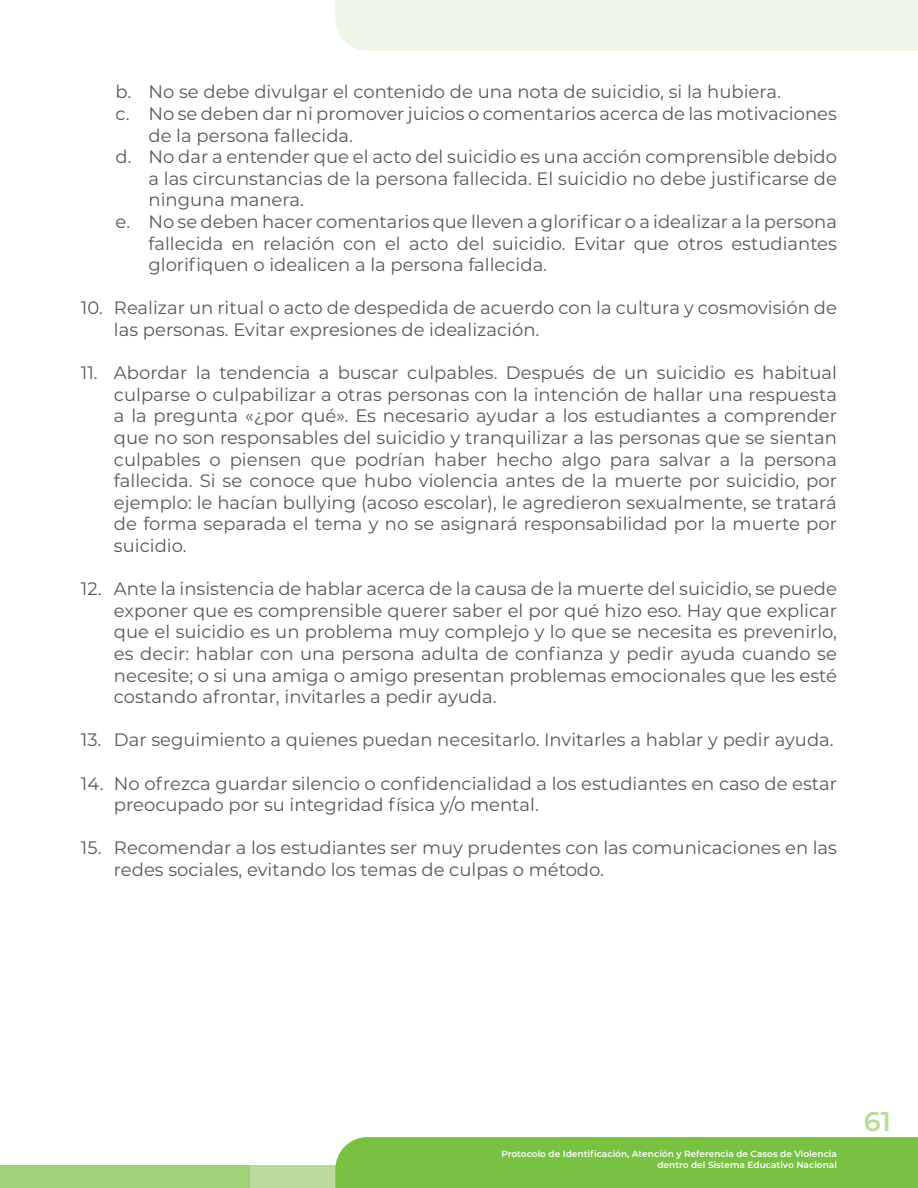
<style>
.page{position:relative;width:918px;height:1188px;background:#fff}
.page>*{position:absolute;margin:0;border:0;box-sizing:border-box;transform-origin:0 0}
.t1{font:600 27px "Montserrat";color:#badb9b}
.t2{font:18px/21.6px "Montserrat";color:#58595b}
.t3{font:600 9px/10.8px "Montserrat";color:#fff;text-align:right}
</style>
<div class="page">
<div style="left:0;top:1165px;width:285px;height:23px;background:#a0d078"></div>
<div style="left:250px;top:1165px;width:668px;height:23px;background:#badb9b"></div>
<div style="left:335px;top:1137px;width:583px;height:51px;background:#78c143"></div>
<div style="left:335px;top:0;width:583px;height:51px;background:#eef6e8"></div>
<p class="t2" style="left:116px;top:81px;width:667px">b. No se debe divulgar el contenido de una nota de suicidio, si la hubiera.</p>
<p class="t2" style="left:116px;top:102px;width:723px">c. No se deben dar ni promover juicios o comentarios acerca de las motivaciones</p>
<p class="t2" style="left:148px;top:124px;width:206px">de la persona fallecida.</p>
<p class="t2" style="left:116px;top:145px;width:723px">d. No dar a entender que el acto del suicidio es una acción comprensible debido</p>
<p class="t2" style="left:148px;top:167px;width:690px">a las circunstancias de la persona fallecida. El suicidio no debe justificarse de</p>
<p class="t2" style="left:148px;top:189px;width:157px">ninguna manera.</p>
<p class="t2" style="left:116px;top:210px;width:723px">e. No se deben hacer comentarios que lleven a glorificar o a idealizar a la persona</p>
<p class="t2" style="left:148px;top:232px;width:690px">fallecida en relación con el acto del suicidio. Evitar que otros estudiantes</p>
<p class="t2" style="left:148px;top:253px;width:400px">glorifiquen o idealicen a la persona fallecida.</p>
<p class="t2" style="left:114px;top:297px;width:725px;text-indent:-33px">10. Realizar un ritual o acto de despedida de acuerdo con la cultura y cosmovisión de las personas. Evitar expresiones de idealización.</p>
<p class="t2" style="left:114px;top:361px;width:725px;text-align:justify;text-indent:-33px">11. Abordar la tendencia a buscar culpables. Después de un suicidio es habitual culparse o culpabilizar a otras personas con la intención de hallar una respuesta a la pregunta «¿por qué». Es necesario ayudar a los estudiantes a comprender que no son responsables del suicidio y tranquilizar a las personas que se sientan culpables o piensen que podrían haber hecho algo para salvar a la persona fallecida. Si se conoce que hubo violencia antes de la muerte por suicidio, por ejemplo: le hacían bullying (acoso escolar), le agredieron sexualmente, se tratará de forma separada el tema y no se asignará responsabilidad por la muerte por suicidio.</p>
<p class="t2" style="left:114px;top:577px;width:725px;text-align:justify;text-indent:-33px">12. Ante la insistencia de hablar acerca de la causa de la muerte del suicidio, se puede exponer que es comprensible querer saber el por qué hizo eso. Hay que explicar que el suicidio es un problema muy complejo y lo que se necesita es prevenirlo, es decir: hablar con una persona adulta de confianza y pedir ayuda cuando se necesite; o si una amiga o amigo presentan problemas emocionales que les esté costando afrontar, invitarles a pedir ayuda.</p>
<p class="t2" style="left:81px;top:729px;width:754px">13. Dar seguimiento a quienes puedan necesitarlo. Invitarles a hablar y pedir ayuda.</p>
<p class="t2" style="left:114px;top:772px;width:724px;text-indent:-33px">14. No ofrezca guardar silencio o confidencialidad a los estudiantes en caso de estar preocupado por su integridad física y/o mental.</p>
<p class="t2" style="left:114px;top:837px;width:725px;text-indent:-33px">15. Recomendar a los estudiantes ser muy prudentes con las comunicaciones en las redes sociales, evitando los temas de culpas o método.</p>
<p class="t3" style="left:501px;top:1148px;width:337px">Protocolo de Identificación, Atención y Referencia de Casos de Violencia dentro del Sistema Educativo Nacional</p>
<h1 class="t1" style="left:864px;top:1102px;width:29px">61</h1>
</div>
